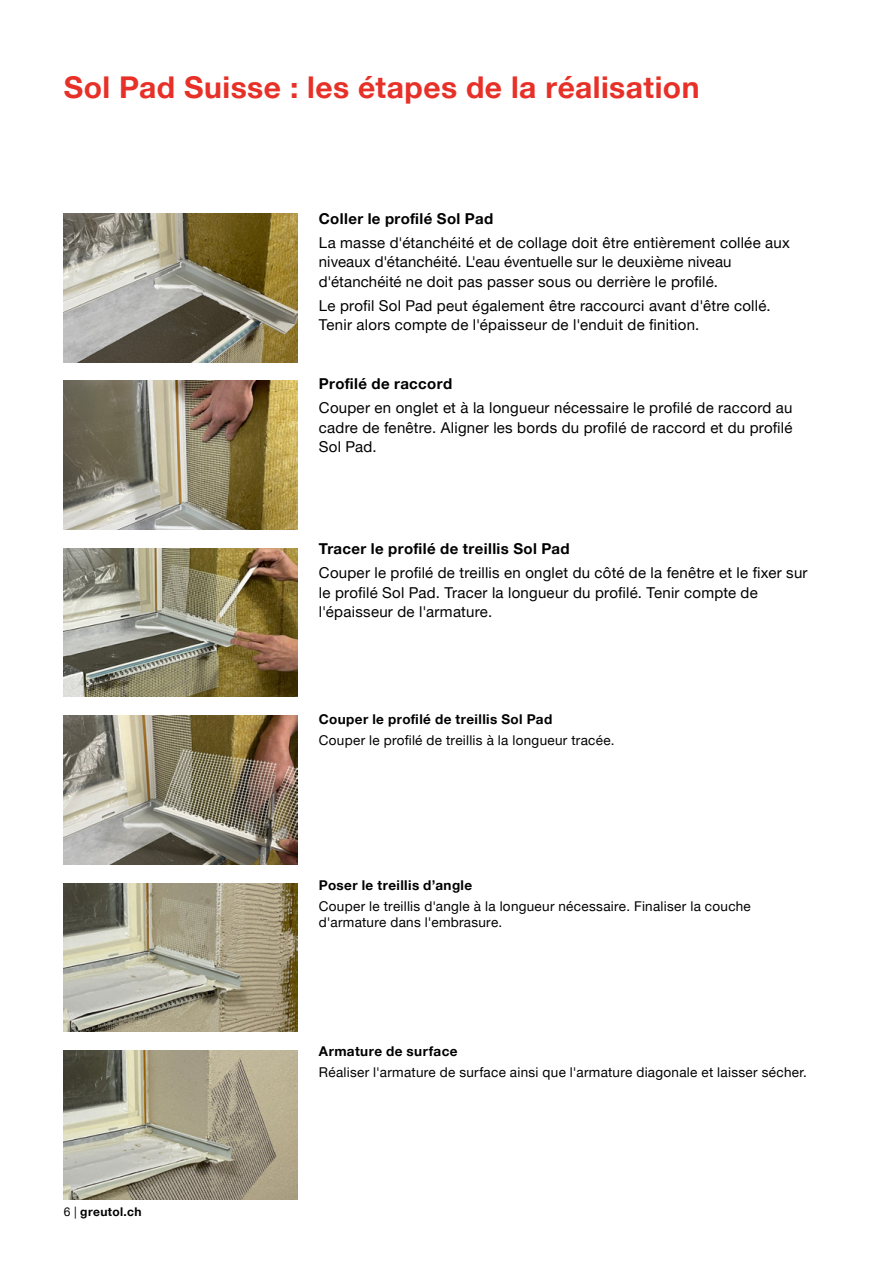
<style>
.page{position:relative;width:893px;height:1263px;background:#fff}
.page>*{position:absolute;margin:0;border:0;box-sizing:border-box;transform-origin:0 0}
.t1{font:700 30px "Helvetica Neue LTW1 G";letter-spacing:.015em;color:#e73027}
.t2{font:15px/19.5px "Helvetica Neue LTW1 G";letter-spacing:.015em;color:#000}
.t3{font:700 15px "Helvetica Neue LTW1 G";letter-spacing:.025em;color:#000}
.t4{font:13.5px/16.5px "Helvetica Neue LTW1 G";letter-spacing:.02em;color:#000}
.t5{font:700 13.5px "Helvetica Neue LTW1 G";letter-spacing:.03em;color:#000}
.t6{font:700 12px "Helvetica Neue LTW1 G";letter-spacing:.035em;color:#000}
.s1{font-weight:400}
</style>
<div class="page">
<img style="left:64px;top:213px;width:234px;height:149px">
<img style="left:64px;top:1050px;width:234px;height:149px">
<img style="left:64px;top:883px;width:234px;height:149px">
<img style="left:64px;top:548px;width:234px;height:149px">
<img style="left:64px;top:716px;width:234px;height:148px">
<img style="left:64px;top:381px;width:234px;height:148px">
<h1 class="t1" style="left:64px;top:69px;width:637px">Sol Pad Suisse : les étapes de la réalisation</h1>
<p class="t3" style="left:319px;top:210px;width:176px">Coller le profilé Sol Pad</p>
<p class="t2" style="left:319px;top:233px;width:472px">La masse d'étanchéité et de collage doit être entièrement collée aux niveaux d'étanchéité. L'eau éventuelle sur le deuxième niveau d'étanchéité ne doit pas passer sous ou derrière le profilé.</p>
<p class="t2" style="left:319px;top:295px;width:453px">Le profil Sol Pad peut également être raccourci avant d'être collé.<br>Tenir alors compte de l'épaisseur de l'enduit de finition.</p>
<p class="t3" style="left:319px;top:375px;width:135px">Profilé de raccord</p>
<p class="t2" style="left:319px;top:398px;width:475px;text-align:justify">Couper en onglet et à la longueur nécessaire le profilé de raccord au cadre de fenêtre. Aligner les bords du profilé de raccord et du profilé Sol Pad.</p>
<p class="t3" style="left:319px;top:540px;width:252px">Tracer le profilé de treillis Sol Pad</p>
<p class="t2" style="left:319px;top:563px;width:490px">Couper le profilé de treillis en onglet du côté de la fenêtre et le fixer sur le profilé Sol Pad. Tracer la longueur du profilé. Tenir compte de l'épaisseur de l'armature.</p>
<p class="t5" style="left:319px;top:711px;width:235px">Couper le profilé de treillis Sol Pad</p>
<p class="t4" style="left:319px;top:732px;width:297px">Couper le profilé de treillis à la longueur tracée.</p>
<p class="t5" style="left:319px;top:877px;width:155px">Poser le treillis d’angle</p>
<p class="t4" style="left:319px;top:897px;width:433px">Couper le treillis d'angle à la longueur nécessaire. Finaliser la couche d'armature dans l'embrasure.</p>
<p class="t6" style="left:64px;top:1204px;width:79px"><span class="s1">6 |</span> greutol.ch</p>
<p class="t5" style="left:319px;top:1042px;width:140px">Armature de surface</p>
<p class="t4" style="left:319px;top:1063px;width:490px">Réaliser l'armature de surface ainsi que l'armature diagonale et laisser sécher.</p>
</div>
